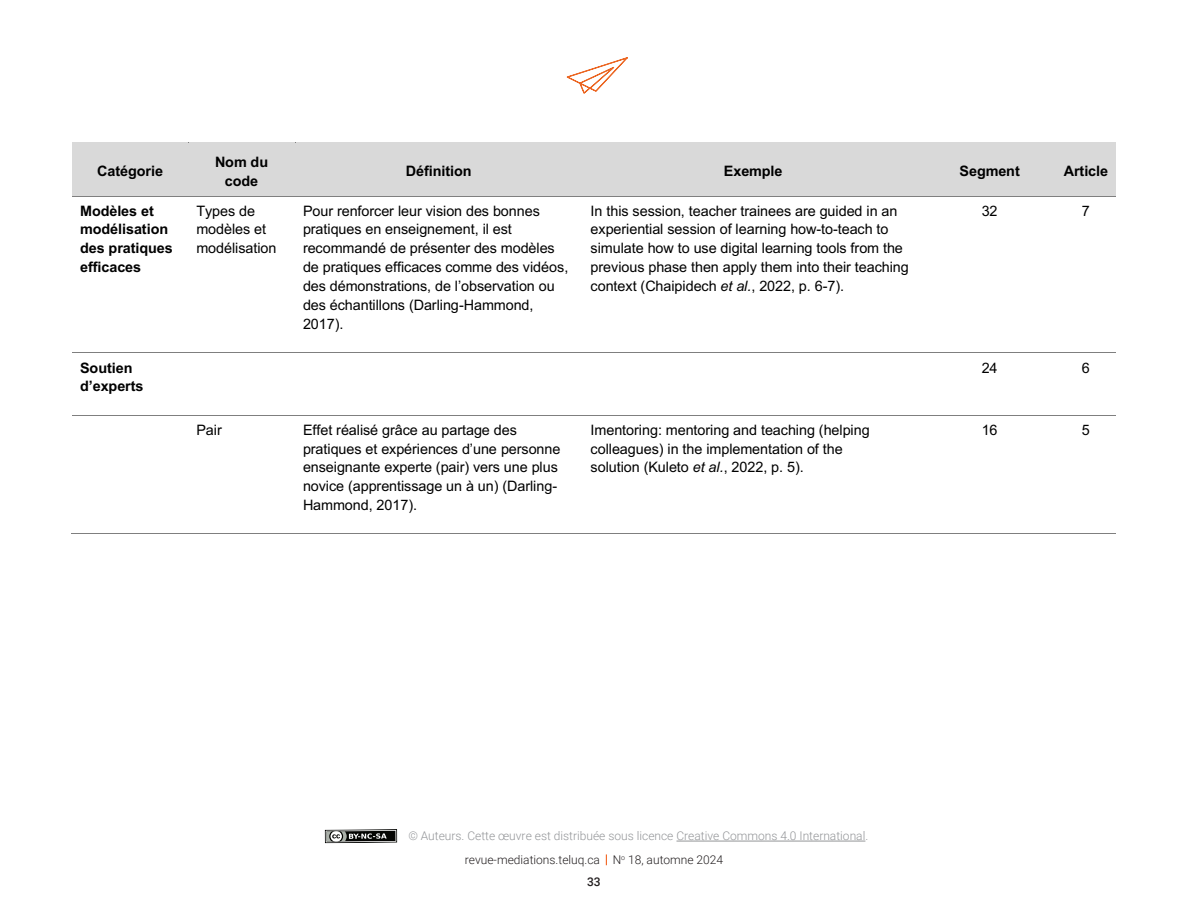
<style>
.page{position:relative;width:1188px;height:918px;background:#fff}
.page>*{position:absolute;margin:0;border:0;box-sizing:border-box;transform-origin:0 0}
.t1{font:14.4px/18.9px "Arial";letter-spacing:-.005em;color:#000}
.t2{font:700 14.4px/18.9px "Arial";letter-spacing:-.005em;color:#000}
.t3{font:300 12px "Roboto";color:#939598}
.t4{font:300 12px/22.8px "Roboto";color:#231f20;text-align:center}
.s1{font-style:italic}
.s2{font-weight:500}
</style>
<div class="page">
<svg style="left:566px;top:57px;width:62px;height:37px"></svg>
<div style="left:626px;top:72px;width:20px;height:27px;background:#fff"></div>
<hr style="left:676px;top:841px;width:189px;height:1px;background:#939598">
<svg style="left:325px;top:829px;width:72px;height:14px"></svg>
<div style="left:72px;top:143px;width:117px;height:53px;background:#d9d9d9"></div>
<div style="left:189px;top:143px;width:106px;height:53px;background:#d9d9d9"></div>
<div style="left:295px;top:143px;width:287px;height:53px;background:#d9d9d9"></div>
<div style="left:582px;top:143px;width:342px;height:53px;background:#d9d9d9"></div>
<div style="left:924px;top:143px;width:131px;height:53px;background:#d9d9d9"></div>
<div style="left:1055px;top:143px;width:61px;height:53px;background:#d9d9d9"></div>
<hr style="left:72px;top:142px;width:117px;height:1px;background:#7f7f7f">
<hr style="left:189px;top:142px;width:106px;height:1px;background:#7f7f7f">
<hr style="left:296px;top:142px;width:287px;height:1px;background:#7f7f7f">
<hr style="left:583px;top:142px;width:341px;height:1px;background:#7f7f7f">
<hr style="left:925px;top:142px;width:131px;height:1px;background:#7f7f7f">
<hr style="left:1056px;top:142px;width:60px;height:1px;background:#7f7f7f">
<hr style="left:72px;top:196px;width:117px;height:1px;background:#7f7f7f">
<hr style="left:189px;top:196px;width:106px;height:1px;background:#7f7f7f">
<hr style="left:296px;top:196px;width:287px;height:1px;background:#7f7f7f">
<hr style="left:583px;top:196px;width:341px;height:1px;background:#7f7f7f">
<hr style="left:925px;top:196px;width:131px;height:1px;background:#7f7f7f">
<hr style="left:1056px;top:196px;width:60px;height:1px;background:#7f7f7f">
<hr style="left:72px;top:352px;width:117px;height:1px;background:#7f7f7f">
<hr style="left:189px;top:352px;width:106px;height:1px;background:#7f7f7f">
<hr style="left:296px;top:352px;width:287px;height:1px;background:#7f7f7f">
<hr style="left:583px;top:352px;width:341px;height:1px;background:#7f7f7f">
<hr style="left:925px;top:352px;width:131px;height:1px;background:#7f7f7f">
<hr style="left:1056px;top:352px;width:60px;height:1px;background:#7f7f7f">
<hr style="left:72px;top:415px;width:117px;height:1px;background:#7f7f7f">
<hr style="left:189px;top:415px;width:106px;height:1px;background:#7f7f7f">
<hr style="left:296px;top:415px;width:287px;height:1px;background:#7f7f7f">
<hr style="left:583px;top:415px;width:341px;height:1px;background:#7f7f7f">
<hr style="left:925px;top:415px;width:131px;height:1px;background:#7f7f7f">
<hr style="left:1056px;top:415px;width:60px;height:1px;background:#7f7f7f">
<hr style="left:71px;top:534px;width:118px;height:1px;background:#7f7f7f">
<hr style="left:188px;top:534px;width:107px;height:1px;background:#7f7f7f">
<hr style="left:295px;top:534px;width:288px;height:1px;background:#7f7f7f">
<hr style="left:582px;top:534px;width:342px;height:1px;background:#7f7f7f">
<hr style="left:924px;top:534px;width:132px;height:1px;background:#7f7f7f">
<hr style="left:1055px;top:534px;width:61px;height:1px;background:#7f7f7f">
<p class="t2" style="left:97px;top:162px;width:67px">Catégorie</p>
<p class="t2" style="left:215px;top:153px;width:55px;text-align:center">Nom du code</p>
<p class="t2" style="left:406px;top:162px;width:67px">Définition</p>
<p class="t2" style="left:724px;top:162px;width:60px">Exemple</p>
<p class="t2" style="left:960px;top:162px;width:62px">Segment</p>
<p class="t2" style="left:1064px;top:162px;width:46px">Article</p>
<p class="t2" style="left:80px;top:201px;width:94px">Modèles et modélisation des pratiques efficaces</p>
<p class="t1" style="left:196px;top:201px;width:82px">Types de modèles et modélisation</p>
<p class="t1" style="left:303px;top:201px;width:267px">Pour renforcer leur vision des bonnes pratiques en enseignement, il est recommandé de présenter des modèles de pratiques efficaces comme des vidéos, des démonstrations, de l’observation ou des échantillons (Darling-Hammond, 2017).</p>
<p class="t1" style="left:591px;top:201px;width:320px">In this session, teacher trainees are guided in an experiential session of learning how-to-teach to simulate how to use digital learning tools from the previous phase then apply them into their teaching context (Chaipidech <span class="s1">et al.</span>, 2022, p. 6-7).</p>
<p class="t1" style="left:982px;top:201px;width:17px">32</p>
<p class="t1" style="left:1082px;top:201px;width:10px">7</p>
<p class="t2" style="left:80px;top:358px;width:65px">Soutien d’experts</p>
<p class="t1" style="left:982px;top:358px;width:17px">24</p>
<p class="t1" style="left:1082px;top:358px;width:10px">6</p>
<p class="t1" style="left:196px;top:420px;width:27px">Pair</p>
<p class="t1" style="left:303px;top:420px;width:259px">Effet réalisé grâce au partage des pratiques et expériences d’une personne enseignante experte (pair) vers une plus novice (apprentissage un à un) (Darling-Hammond, 2017).</p>
<p class="t1" style="left:591px;top:420px;width:281px">Imentoring: mentoring and teaching (helping colleagues) in the implementation of the solution (Kuleto <span class="s1">et al.</span>, 2022, p. 5).</p>
<p class="t1" style="left:982px;top:420px;width:17px">16</p>
<p class="t1" style="left:1082px;top:420px;width:10px">5</p>
<p class="t3" style="left:408px;top:828px;width:461px">© Auteurs. Cette œuvre est distribuée sous licence Creative Commons 4.0 International.</p>
<p class="t4" style="left:465px;top:848px;width:260px">revue-mediations.teluq.ca N<sup>o</sup> 18, automne 2024<br><span class="s2">33</span></p>
</div>
